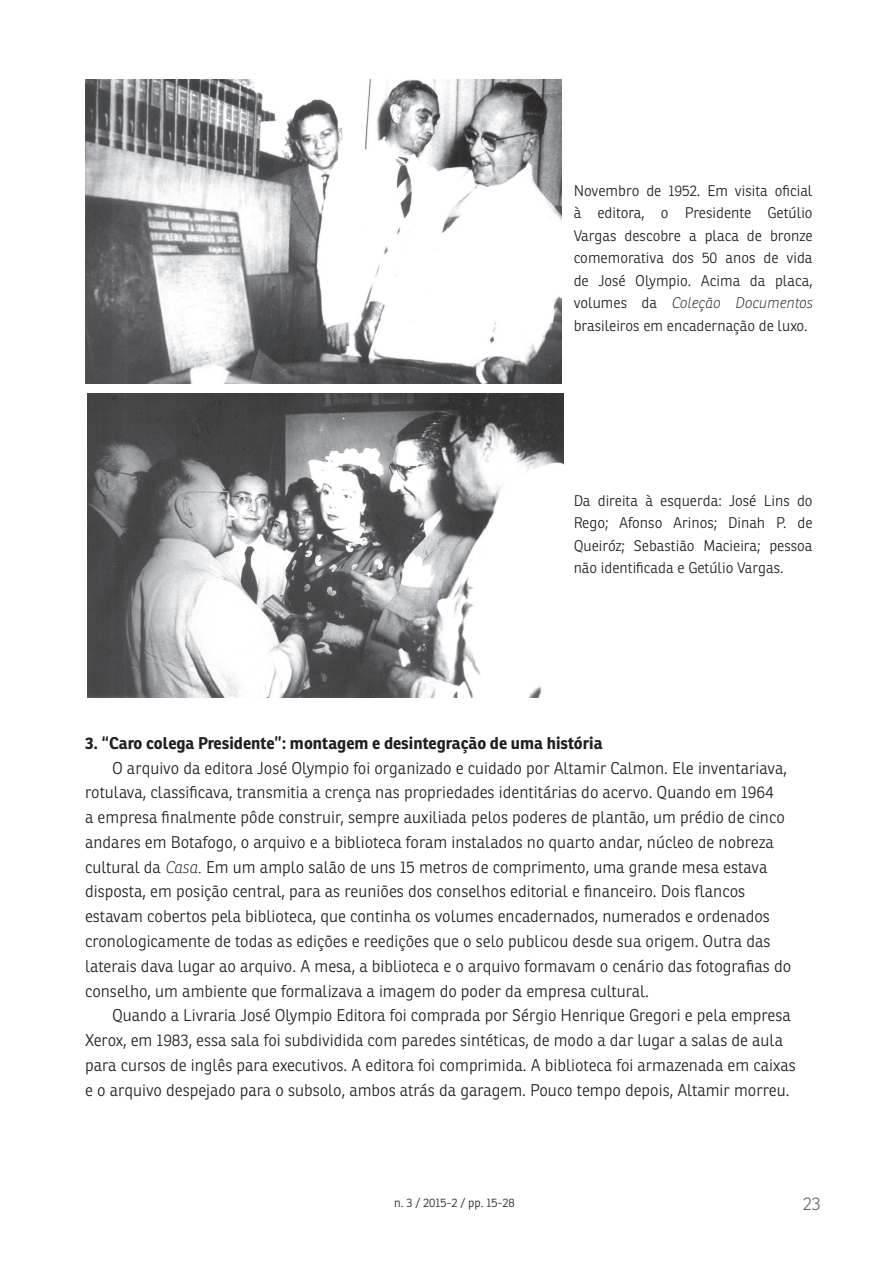
<style>
.page{position:relative;width:893px;height:1263px;background:#fff}
.page>*{position:absolute;margin:0;border:0;box-sizing:border-box;transform-origin:0 0}
.t1{font:300 18px "Ronnia";color:#6c6d70}
.t2{font:300 16.5px/24.8px "Ronnia";color:#231f20}
.t3{font:700 16.5px "Ronnia";color:#231f20}
.t4{font:300 15px/22.5px "Ronnia";color:#231f20;text-align:justify}
.t5{font:300 12px "Ronnia";color:#231f20}
.s1{font-weight:100;font-style:italic}
.s2{font-family:"Times New Roman";font-weight:400}
</style>
<div class="page">
<img style="left:85px;top:80px;width:477px;height:304px">
<img style="left:87px;top:393px;width:477px;height:304px">
<p class="t4" style="left:574px;top:179px;width:240px">Novembro de 1952. Em visita oficial à editora, o Presidente Getúlio Vargas descobre a placa de bronze comemorativa dos 50 anos de vida de José Olympio. Acima da placa, volumes da <span class="s1">Coleção Documentos </span>brasileiros em encadernação de luxo.</p>
<p class="t4" style="left:574px;top:489px;width:240px">Da direita à esquerda: José Lins do Rego; Afonso Arinos; Dinah P. de Queiróz; Sebastião Macieira; pessoa não identificada e Getúlio Vargas.</p>
<p class="t3" style="left:85px;top:732px;width:519px">3. “Caro colega Presidente”: montagem e desintegração de uma história</p>
<p class="t2" style="left:85px;top:755px;width:708px;text-indent:27px">O arquivo da editora José Olympio foi organizado e cuidado por Altamir Calmon. Ele inventariava, rotulava, classificava, transmitia a crença nas propriedades identitárias do acervo. Quando em 1964<br>a empresa finalmente pôde construir, sempre auxiliada pelos poderes de plantão, um prédio de cinco andares em Botafogo, o arquivo e a biblioteca foram instalados no quarto andar, núcleo de nobreza cultural da <span class="s1">Casa</span><span class="s2">.</span> Em um amplo salão de uns 15 metros de comprimento, uma grande mesa estava disposta, em posição central, para as reuniões dos conselhos editorial e financeiro. Dois flancos estavam cobertos pela biblioteca, que continha os volumes encadernados, numerados e ordenados cronologicamente de todas as edições e reedições que o selo publicou desde sua origem. Outra das laterais dava lugar ao arquivo. A mesa, a biblioteca e o arquivo formavam o cenário das fotografias do conselho, um ambiente que formalizava a imagem do poder da empresa cultural.</p>
<p class="t2" style="left:85px;top:1003px;width:712px;text-indent:27px">Quando a Livraria José Olympio Editora foi comprada por Sérgio Henrique Gregori e pela empresa Xerox, em 1983, essa sala foi subdividida com paredes sintéticas, de modo a dar lugar a salas de aula para cursos de inglês para executivos. A editora foi comprimida. A biblioteca foi armazenada em caixas e o arquivo despejado para o subsolo, ambos atrás da garagem. Pouco tempo depois, Altamir morreu.</p>
<p class="t5" style="left:394px;top:1195px;width:122px">n. 3 / 2015-2 / pp. 15-28</p>
<p class="t1" style="left:803px;top:1192px;width:19px">23</p>
</div>
